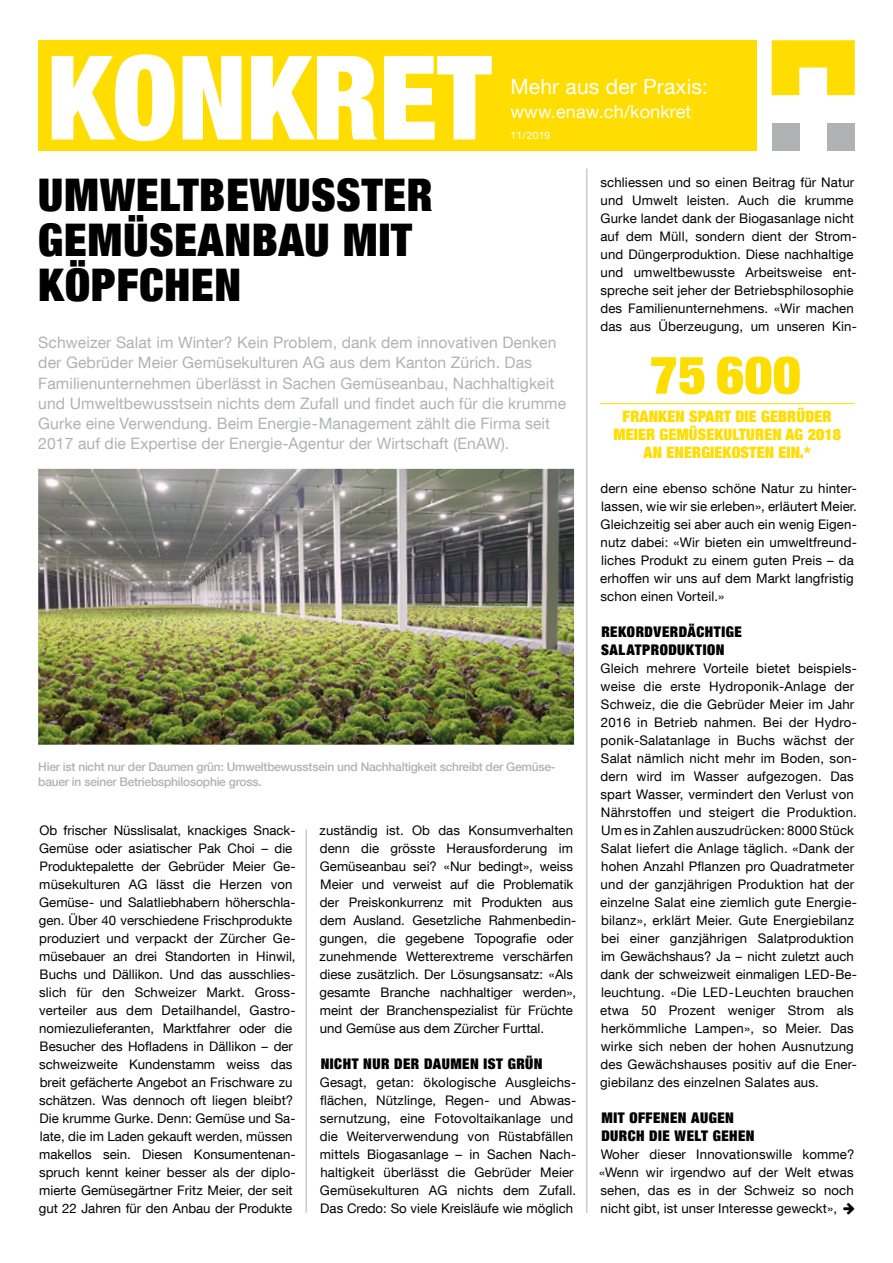
<style>
.page{position:relative;width:893px;height:1263px;background:#fff}
.page>*{position:absolute;margin:0;border:0;box-sizing:border-box;transform-origin:0 0}
.t1{font:900 condensed 117px "Helvetica Neue LT Com";color:#fff}
.t2{font:900 condensed 52.5px "Helvetica Neue LT Com";color:#fd0}
.t3{font:900 condensed 45px/45px "Helvetica Neue LT Com";letter-spacing:.02em;color:#000}
.t4{font:21px "Helvetica Neue LT Com";letter-spacing:.01em;color:#fff}
.t5{font:18px "Helvetica Neue LT Com";letter-spacing:.01em;color:#fff}
.t6{font:15.75px/20.2px "Helvetica Neue LT Com";letter-spacing:.005em;color:#b1b2b3}
.t7{font:900 condensed 15.75px/18px "Helvetica Neue LT Com";letter-spacing:.01em;color:#fd0;text-align:center}
.t8{font:900 condensed 14.7px/18px "Helvetica Neue LT Com";letter-spacing:.035em;color:#000}
.t9{font:13.2px/18px "Helvetica Neue LT Com";letter-spacing:.01em;color:#000}
.t10{font:500 12px/15px "Helvetica Neue LT Com";letter-spacing:-.02em;color:#b1b2b3}
.t11{font:10.5px "Helvetica Neue LT Com";letter-spacing:.015em;color:#fff}
</style>
<div class="page">
<hr style="left:600px;top:403px;width:255px;height:1px;background:#fd0">
<hr style="left:306px;top:829px;width:1px;height:384px;background:#b1b2b3">
<hr style="left:586px;top:169px;width:1px;height:1044px;background:#b1b2b3">
<img style="left:38px;top:469px;width:536px;height:276px">
<div style="left:38px;top:40px;width:719px;height:111px;background:#fd0"></div>
<svg style="left:772px;top:40px;width:83px;height:55px"></svg>
<div style="left:772px;top:123px;width:27px;height:28px;background:#b1b2b3"></div>
<div style="left:827px;top:123px;width:28px;height:28px;background:#b1b2b3"></div>
<h1 class="t1" style="left:47px;top:28px;width:446px">KONKRET</h1>
<h3 class="t4" style="left:510px;top:74px;width:199px">Mehr aus der Praxis:</h3>
<h3 class="t5" style="left:510px;top:101px;width:182px">www.enaw.ch/konkret</h3>
<p class="t11" style="left:510px;top:129px;width:41px">11/2019</p>
<h3 class="t3" style="left:38px;top:172px;width:396px">UMWELTBEWUSSTER<br>GEMÜSEANBAU MIT<br>KÖPFCHEN</h3>
<p class="t6" style="left:38px;top:332px;width:529px">Schweizer Salat im Winter? Kein Problem, dank dem innovativen Denken der Gebrüder Meier Gemüsekulturen AG aus dem Kanton Zürich. Das Familienunternehmen überlässt in Sachen Gemüseanbau, Nachhaltigkeit und Umweltbewusstsein nichts dem Zufall und findet auch für die krumme Gurke eine Verwendung. Beim Energie-Management zählt die Firma seit 2017 auf die Expertise der Energie-Agentur der Wirtschaft (EnAW).</p>
<p class="t10" style="left:38px;top:759px;width:519px">Hier ist nicht nur der Daumen grün: Umweltbewusstsein und Nachhaltigkeit schreibt der Gemüse&shy;bauer in seiner Betriebsphilosophie gross.</p>
<p class="t9" style="left:39px;top:821px;width:258px">Ob frischer Nüsslisalat, knackiges Snack-Gemüse oder asiatischer Pak Choi – die Produktepalette der Gebrüder Meier Ge&shy;müsekulturen AG lässt die Herzen von Gemüse- und Salatliebhabern höherschla&shy;gen. Über 40 verschiedene Frischprodukte produziert und verpackt der Zürcher Ge&shy;müsebauer an drei Standorten in Hinwil, Buchs und Dällikon. Und das ausschlies&shy;slich für den Schweizer Markt. Gross&shy;verteiler aus dem Detailhandel, Gastro&shy;nomiezulieferanten, Marktfahrer oder die Besucher des Hofladens in Dällikon – der schweizweite Kundenstamm weiss das breit gefächerte Angebot an Frischware zu schätzen. Was dennoch oft liegen bleibt?<br>Die krumme Gurke. Denn: Gemüse und Sa&shy;late, die im Laden gekauft werden, müssen makellos sein. Diesen Konsumentenan&shy;spruch kennt keiner besser als der diplo&shy;mierte Gemüsegärtner Fritz Meier, der seit gut 22 Jahren für den Anbau der Produkte</p>
<p class="t9" style="left:319px;top:821px;width:258px">zuständig ist. Ob das Konsumverhalten denn die grösste Herausforderung im Gemüseanbau sei? «Nur bedingt», weiss Meier und verweist auf die Problematik der Preiskonkurrenz mit Produkten aus dem Ausland. Gesetzliche Rahmenbedin&shy;gungen, die gegebene Topografie oder zunehmende Wetterextreme verschärfen diese zusätzlich. Der Lösungsansatz: «Als gesamte Branche nachhaltiger werden», meint der Branchenspezialist für Früchte und Gemüse aus dem Zürcher Furttal.</p>
<p class="t8" style="left:321px;top:1054px;width:223px">NICHT NUR DER DAUMEN IST GRÜN</p>
<p class="t9" style="left:320px;top:1073px;width:258px">Gesagt, getan: ökologische Ausgleichs&shy;flächen, Nützlinge, Regen- und Abwas&shy;sernutzung, eine Fotovoltaikanlage und die Weiterverwendung von Rüstabfällen mittels Biogasanlage – in Sachen Nach&shy;haltigkeit überlässt die Gebrüder Meier Gemüsekulturen AG nichts dem Zufall.<br>Das Credo: So viele Kreisläufe wie möglich</p>
<p class="t9" style="left:600px;top:173px;width:258px">schliessen und so einen Beitrag für Natur und Umwelt leisten. Auch die krumme Gurke landet dank der Biogasanlage nicht auf dem Müll, sondern dient der Strom&shy;und Düngerproduktion. Diese nachhaltige und umweltbewusste Arbeitsweise ent&shy;spreche seit jeher der Betriebsphilosophie des Familienunternehmens. «Wir machen das aus Überzeugung, um unseren Kin-</p>
<h2 class="t2" style="left:650px;top:342px;width:152px">75 600</h2>
<p class="t7" style="left:613px;top:407px;width:229px">FRANKEN SPART DIE GEBRÜDER<br>MEIER GEMÜSEKULTUREN AG 2018<br>AN ENERGIEKOSTEN EIN.*</p>
<p class="t9" style="left:600px;top:479px;width:258px">dern eine ebenso schöne Natur zu hinter&shy;lassen, wie wir sie erleben», erläutert Meier.<br>Gleichzeitig sei aber auch ein wenig Eigen&shy;nutz dabei: «Wir bieten ein umweltfreund&shy;liches Produkt zu einem guten Preis – da erhoffen wir uns auf dem Markt langfristig schon einen Vorteil.»</p>
<p class="t8" style="left:601px;top:622px;width:142px">REKORDVERDÄCHTIGE<br>SALATPRODUKTION</p>
<p class="t9" style="left:600px;top:659px;width:258px">Gleich mehrere Vorteile bietet beispiels&shy;weise die erste Hydroponik-Anlage der Schweiz, die die Gebrüder Meier im Jahr 2016 in Betrieb nahmen. Bei der Hydro&shy;ponik-Salatanlage in Buchs wächst der Salat nämlich nicht mehr im Boden, son&shy;dern wird im Wasser aufgezogen. Das spart Wasser, vermindert den Verlust von Nährstoffen und steigert die Produktion.<br>Um es in Zahlen auszudrücken: 8000 Stück Salat liefert die Anlage täglich. «Dank der hohen Anzahl Pflanzen pro Quadratmeter und der ganzjährigen Produktion hat der einzelne Salat eine ziemlich gute Energie&shy;bilanz», erklärt Meier. Gute Energiebilanz bei einer ganzjährigen Salatproduktion im Gewächshaus? Ja – nicht zuletzt auch dank der schweizweit einmaligen LED-Be&shy;leuchtung. «Die LED-Leuchten brauchen etwa 50 Prozent weniger Strom als herkömmliche Lampen», so Meier. Das wirke sich neben der hohen Ausnutzung des Gewächshauses positiv auf die Ener&shy;giebilanz des einzelnen Salates aus.</p>
<p class="t8" style="left:601px;top:1108px;width:155px">MIT OFFENEN AUGEN<br>DURCH DIE WELT GEHEN</p>
<p class="t9" style="left:599px;top:1145px;width:257px;text-align:justify">Woher dieser Innovationswille komme? «Wenn wir irgendwo auf der Welt etwas sehen, das es in der Schweiz so noch nicht gibt, ist unser Interesse geweckt»,</p>
</div>
